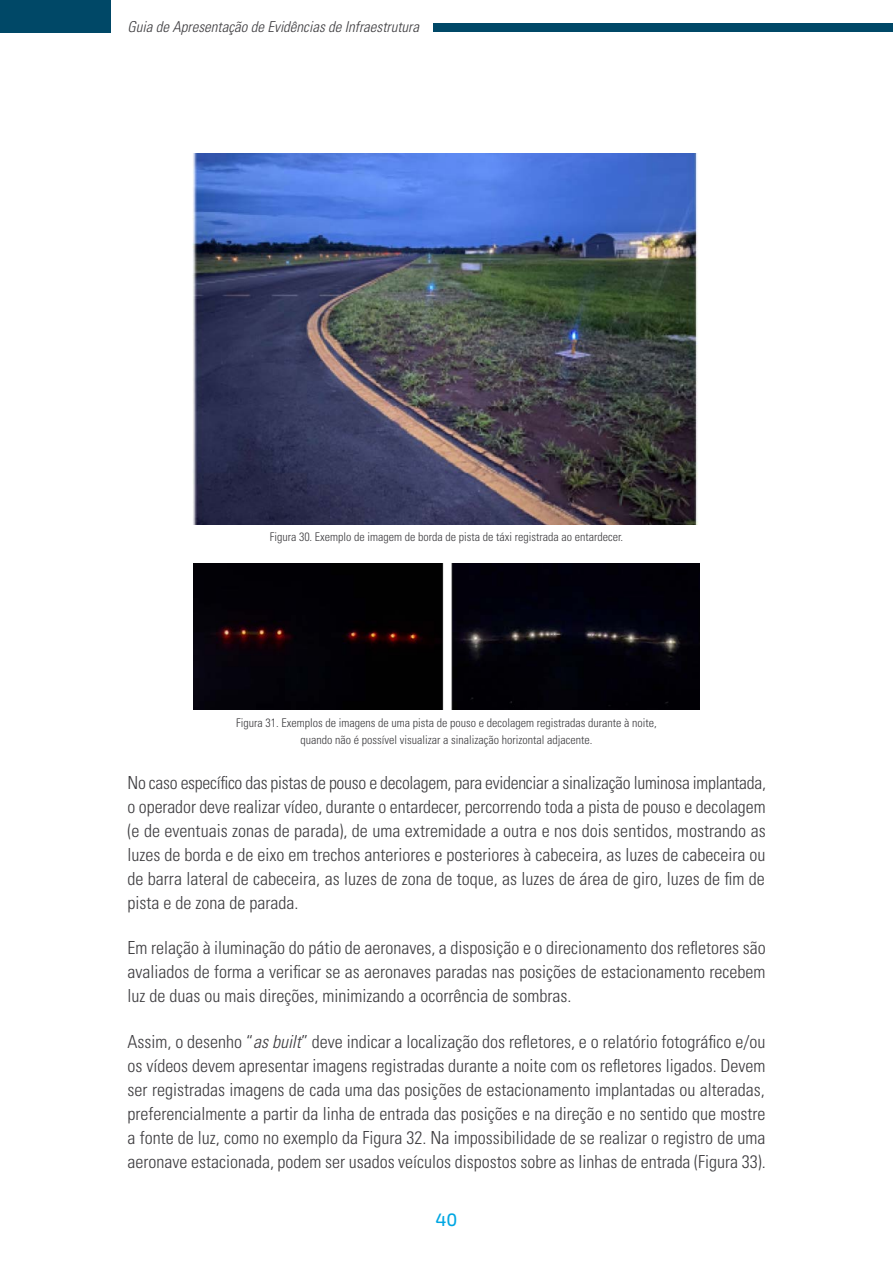
<style>
.page{position:relative;width:893px;height:1263px;background:#fff}
.page>*{position:absolute;margin:0;border:0;box-sizing:border-box;transform-origin:0 0}
.t1{font:300 condensed 18px/24px "Univers LT Std";color:#3e3d40;text-align:justify}
.t2{font:500 18px "Exo 2";color:#00a7e3}
.t3{font:italic 300 condensed 15px "Univers LT Std";color:#3e3d40}
.t4{font:300 condensed 12px/16.5px "Univers LT Std";color:#3e3d40;text-align:center}
.s1{font-style:italic}
</style>
<div class="page">
<div style="left:0;top:0;width:111px;height:33px;background:#004867"></div>
<div style="left:433px;top:24px;width:460px;height:8px;background:#004867"></div>
<img style="left:192px;top:153px;width:506px;height:371px">
<img style="left:193px;top:563px;width:507px;height:147px">
<p class="t3" style="left:128px;top:18px;width:293px">Guia de Apresentação de Evidências de Infraestrutura</p>
<p class="t4" style="left:270px;top:528px;width:355px">Figura 30. Exemplo de imagem de borda de pista de táxi registrada ao entardecer.</p>
<p class="t4" style="left:236px;top:715px;width:422px">Figura 31. Exemplos de imagens de uma pista de pouso e decolagem registradas durante à noite, quando não é possível visualizar a sinalização horizontal adjacente.</p>
<p class="t1" style="left:128px;top:771px;width:640px">No caso específico das pistas de pouso e decolagem, para evidenciar a sinalização luminosa implantada, o operador deve realizar vídeo, durante o entardecer, percorrendo toda a pista de pouso e decolagem (e de eventuais zonas de parada), de uma extremidade a outra e nos dois sentidos, mostrando as luzes de borda e de eixo em trechos anteriores e posteriores à cabeceira, as luzes de cabeceira ou de barra lateral de cabeceira, as luzes de zona de toque, as luzes de área de giro, luzes de fim de pista e de zona de parada.</p>
<p class="t1" style="left:128px;top:936px;width:640px">Em relação à iluminação do pátio de aeronaves, a disposição e o direcionamento dos refletores são avaliados de forma a verificar se as aeronaves paradas nas posições de estacionamento recebem luz de duas ou mais direções, minimizando a ocorrência de sombras.</p>
<p class="t1" style="left:128px;top:1029px;width:640px">Assim, o desenho “<span class="s1">as built</span>” deve indicar a localização dos refletores, e o relatório fotográfico e/ou os vídeos devem apresentar imagens registradas durante a noite com os refletores ligados. Devem ser registradas imagens de cada uma das posições de estacionamento implantadas ou alteradas, preferencialmente a partir da linha de entrada das posições e na direção e no sentido que mostre a fonte de luz, como no exemplo da Figura 32. Na impossibilidade de se realizar o registro de uma aeronave estacionada, podem ser usados veículos dispostos sobre as linhas de entrada (Figura 33).</p>
<p class="t2" style="left:435px;top:1209px;width:24px">40</p>
</div>
